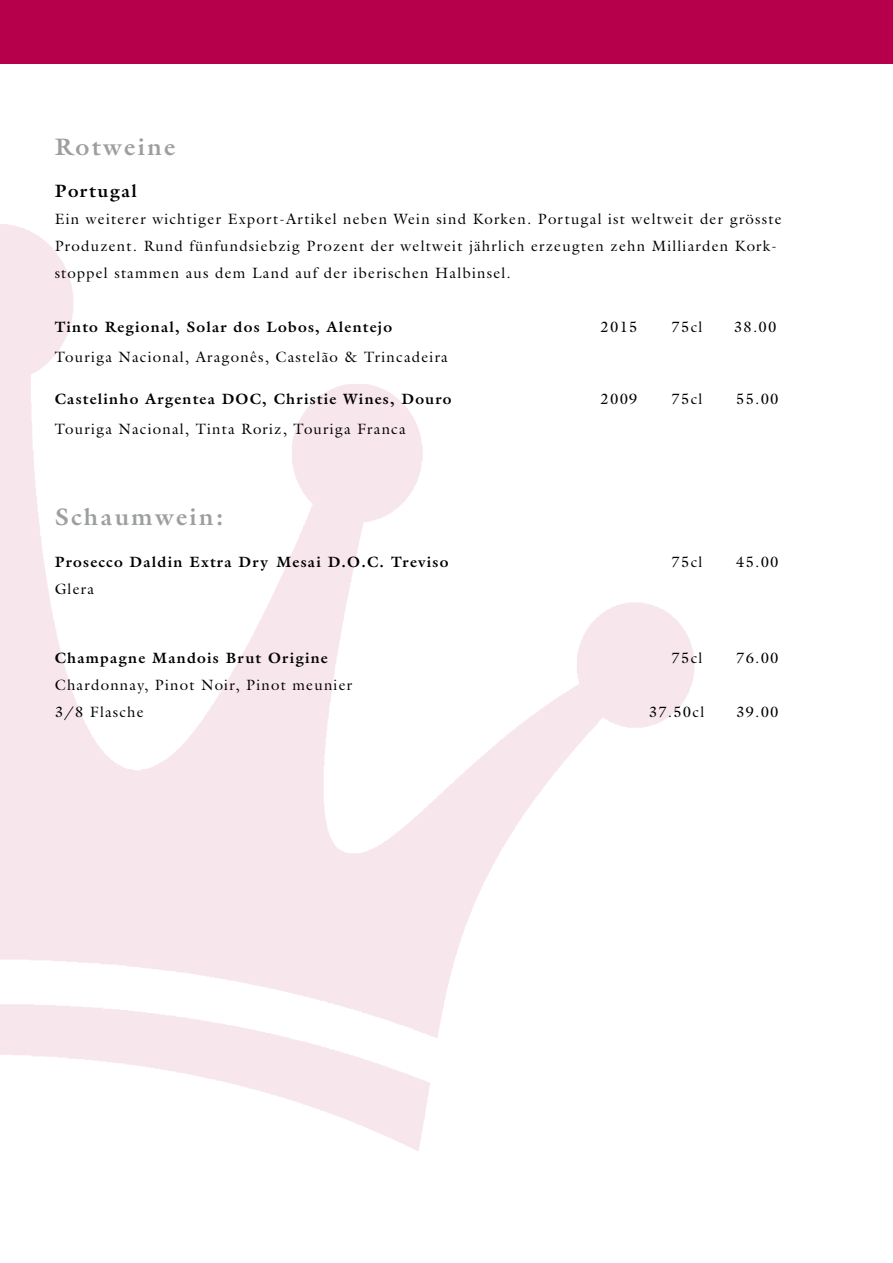
<style>
.page{position:relative;width:893px;height:1263px;background:#fff}
.page>*{position:absolute;margin:0;border:0;box-sizing:border-box;transform-origin:0 0}
.t1{font:700 24px "Galliard";letter-spacing:.1em;color:#9c9e9f}
.t2{font:700 18px "Galliard";letter-spacing:.08em;color:#000}
.t3{font:15px/27px "Galliard";letter-spacing:.08em;color:#000}
.t4{font:700 15px "Galliard";letter-spacing:.08em;color:#000}
</style>
<div class="page">
<div style="left:0;top:0;width:893px;height:64px;background:#b6004b"></div>
<h1 class="t1" style="left:55px;top:132px;width:122px">Rotweine</h1>
<p class="t2" style="left:55px;top:179px;width:84px">Portugal</p>
<p class="t3" style="left:55px;top:205px;width:728px">Ein weiterer wichtiger Export-Artikel neben Wein sind Korken. Portugal ist weltweit der grösste<br>Produzent. Rund fünfundsiebzig Prozent der weltweit jährlich erzeugten zehn Milliarden Kork&shy;stoppel stammen aus dem Land auf der iberischen Halbinsel.</p>
<p class="t4" style="left:55px;top:317px;width:339px">Tinto Regional, Solar dos Lobos, Alentejo</p>
<p class="t3" style="left:600px;top:313px;width:39px">2015</p>
<p class="t3" style="left:672px;top:313px;width:32px">75cl</p>
<p class="t3" style="left:734px;top:313px;width:44px">38.00</p>
<p class="t3" style="left:55px;top:343px;width:395px">Touriga Nacional, Aragonês, Castelão &amp; Trincadeira</p>
<p class="t4" style="left:55px;top:389px;width:398px">Castelinho Argentea DOC, Christie Wines, Douro</p>
<p class="t3" style="left:600px;top:385px;width:39px">2009</p>
<p class="t3" style="left:672px;top:385px;width:32px">75cl</p>
<p class="t3" style="left:736px;top:385px;width:44px">55.00</p>
<p class="t3" style="left:55px;top:415px;width:352px">Touriga Nacional, Tinta Roriz, Touriga Franca</p>
<h1 class="t1" style="left:55px;top:501px;width:170px">Schaumwein:</h1>
<p class="t4" style="left:55px;top:552px;width:395px">Prosecco Daldin Extra Dry Mesai D.O.C. Treviso</p>
<p class="t3" style="left:672px;top:548px;width:32px">75cl</p>
<p class="t3" style="left:736px;top:548px;width:44px">45.00</p>
<p class="t3" style="left:55px;top:575px;width:41px">Glera</p>
<p class="t4" style="left:55px;top:648px;width:275px">Champagne Mandois Brut Origine</p>
<p class="t3" style="left:672px;top:644px;width:32px">75cl</p>
<p class="t3" style="left:736px;top:644px;width:44px">76.00</p>
<p class="t3" style="left:55px;top:671px;width:299px">Chardonnay, Pinot Noir, Pinot meunier<br>3/8 Flasche</p>
<p class="t3" style="left:649px;top:698px;width:57px">37.50cl</p>
<p class="t3" style="left:736px;top:698px;width:44px">39.00</p>
</div>
